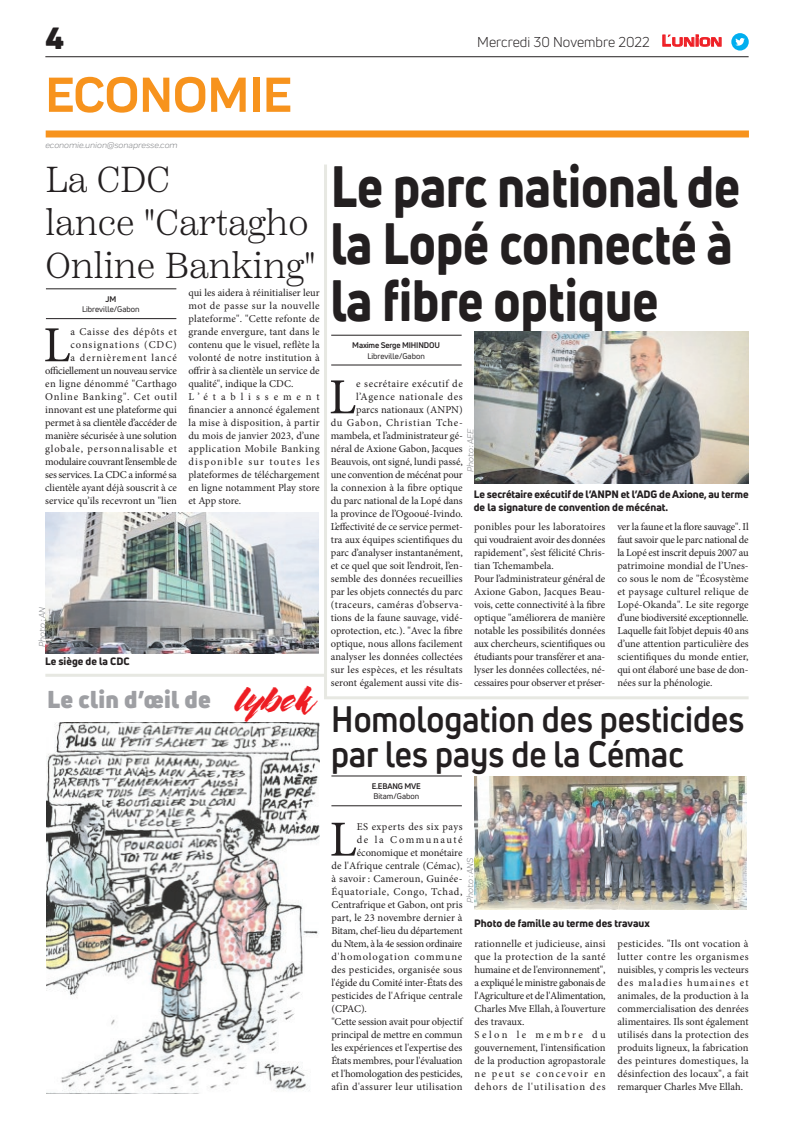
<style>
.page{position:relative;width:794px;height:1129px;background:#fff}
.page>*{position:absolute;margin:0;border:0;box-sizing:border-box;transform-origin:0 0}
.t1{font:800 57px/57px "Uni Neue";color:#231f20;scale:.86 1}
.t2{font:700 51px "Praktika";color:#f7931d}
.t3{font:50.5px "Minion Pro";color:#231f20}
.t4{font:700 36px/35px "Uni Neue";color:#231f20;scale:.91 1}
.t5{font:300 36px/43.2px "Scotch Text";color:#231f20}
.t6{font:900 30px "Uni Neue";color:#231f20}
.t7{font:900 23.9px "Uni Neue";letter-spacing:.01em;color:#9e9fa3}
.t8{font:14px "Uni Neue";color:#231f20}
.t9{font:10.5px/13px "Minion Pro";color:#231f20}
.t10{font:800 10.5px/12.6px "Uni Neue";color:#231f20}
.t11{font:10.5px "Minion Pro";letter-spacing:.025em;color:#231f20}
.t12{font:10.5px "Minion Pro";letter-spacing:-.025em;color:#231f20}
.t13{font:10.5px "Minion Pro";letter-spacing:.035em;color:#231f20}
.t14{font:10.5px "Minion Pro";letter-spacing:.06em;color:#231f20}
.t15{font:10.5px "Minion Pro";letter-spacing:.085em;color:#231f20}
.t16{font:10.5px "Minion Pro";letter-spacing:.04em;color:#231f20}
.t17{font:10.5px "Minion Pro";letter-spacing:.145em;color:#231f20}
.t18{font:italic 9px "Praktika";color:#818386}
.t19{font:8px "Uni Neue";color:#231f20}
.t20{font:700 8px "Uni Neue";letter-spacing:-.02em;color:#231f20}
.s1{font-family:"Eurostile";font-weight:600;font-size:14.9px;color:#ee1d23}
.s2{font-family:"Eurostile";font-weight:600;font-size:11.4px;color:#ee1d23}
.s3{font-family:"The Flower City";font-weight:400;font-size:37.7px;color:#ee1d23}
</style>
<div class="page">
<div style="left:46px;top:130px;width:703px;height:7px;background:#f7931d"></div>
<hr style="left:45px;top:56px;width:703px;height:1px;background:#231f20">
<svg style="left:662px;top:34px;width:60px;height:13px"></svg>
<div style="left:731px;top:33px;width:17px;height:18px;background:#00aeef;border-radius:50%"></div>
<svg style="left:735px;top:38px;width:10px;height:8px"></svg>
<hr style="left:45px;top:673px;width:280px;height:3px;background:#e7e8e2">
<img style="left:46px;top:722px;width:273px;height:370px">
<hr style="left:46px;top:318px;width:130px;height:1px;background:#231f20">
<hr style="left:46px;top:288px;width:130px;height:1px;background:#231f20">
<img style="left:46px;top:512px;width:273px;height:141px">
<hr style="left:324px;top:164px;width:3px;height:533px;background:#e7e8e2">
<hr style="left:331px;top:805px;width:131px;height:1px;background:#231f20">
<hr style="left:331px;top:775px;width:131px;height:1px;background:#231f20">
<img style="left:474px;top:776px;width:273px;height:133px">
<hr style="left:324px;top:696px;width:424px;height:3px;background:#e7e8e2">
<hr style="left:331px;top:364px;width:130px;height:1px;background:#231f20">
<hr style="left:331px;top:335px;width:130px;height:1px;background:#231f20">
<img style="left:474px;top:331px;width:275px;height:152px">
<h3 class="t6" style="left:45px;top:17px;width:20px">4</h3>
<h2 class="t2" style="left:45px;top:54px;width:248px">ECONOMIE</h2>
<h3 class="t8" style="left:477px;top:33px;width:246px">Mercredi 30 Novembre 2022 <span class="s1">L</span><span class="s2">UNION</span></h3>
<p class="t18" style="left:45px;top:139px;width:134px">economie.union@sonapresse.com</p>
<h3 class="t5" style="left:45px;top:158px;width:272px">La CDC<br>lance "Cartagho<br>Online Banking"</h3>
<p class="t20" style="left:105px;top:294px;width:12px">JM</p>
<p class="t19" style="left:82px;top:304px;width:59px">Libreville/Gabon</p>
<p class="t9" style="left:188px;top:286px;width:133px">qui les aidera à réinitialiser leur mot de passe sur la nouvelle plateforme". "Cette refonte de grande envergure, tant dans le contenu que le visuel, reflète la volonté de notre institution à offrir à sa clientèle un service de qualité", indique la CDC.<br>L’établissement financier a annoncé également la mise à disposition, à partir du mois de janvier 2023, d’une application Mobile Banking disponible sur toutes les plateformes de téléchargement en ligne notamment Play store et App store.</p>
<p class="t9" style="left:45px;top:325px;width:133px;text-align:right">a Caisse des dépôts et consignations (CDC)<br>a dernièrement lancé officiellement un nouveau service en ligne dénommé "Carthago<br>Online Banking". Cet outil innovant est une plateforme qui permet à sa clientèle d’accéder de manière sécurisée à une solution globale, personnalisable et modulaire couvrant l’ensemble de ses services. La CDC a informé sa clientèle ayant déjà souscrit à ce service qu’ils recevront un "lien</p>
<h3 class="t3" style="left:43px;top:311px;width:29px">L</h3>
<p class="t18" style="left:36px;top:646px;width:41px;rotate:-90deg">Photo : AN</p>
<p class="t10" style="left:45px;top:654px;width:86px">Le siège de la CDC</p>
<h3 class="t7" style="left:47px;top:682px;width:265px">Le clin d’œil de <span class="s3">lybek</span></h3>
<h1 class="t1" style="left:331px;top:157px;width:477px">Le parc national de la Lopé connecté à la fibre optique</h1>
<p class="t20" style="left:352px;top:340px;width:89px">Maxime Serge MIHINDOU</p>
<p class="t19" style="left:367px;top:351px;width:59px">Libreville/Gabon</p>
<p class="t9" style="left:331px;top:377px;width:134px;text-align:right">e secrétaire exécutif de l’Agence nationale des<br>parcs nationaux (ANPN)<br>du Gabon, Christian Tche&shy;mambela, et l’administrateur gé&shy;néral de Axione Gabon, Jacques<br>Beauvois, ont signé, lundi passé, une convention de mécénat pour la connexion à la fibre optique du parc national de la Lopé dans la province de l’Ogooué-Ivindo.<br>L’effectivité de ce service permet&shy;tra aux équipes scientifiques du parc d’analyser instantanément, et ce quel que soit l’endroit, l’en&shy;semble des données recueillies par les objets connectés du parc (traceurs, caméras d’observa&shy;tions de la faune sauvage, vidé&shy;oprotection, etc.). "Avec la fibre optique, nous allons facilement analyser les données collectées sur les espèces, et les résultats seront également aussi vite dis-</p>
<h3 class="t3" style="left:329px;top:363px;width:29px">L</h3>
<p class="t18" style="left:464px;top:472px;width:46px;rotate:-90deg">Photo : AEE</p>
<p class="t10" style="left:474px;top:488px;width:276px">Le secrétaire exécutif de l’ANPN et l’ADG de Axione, au terme de la signature de convention de mécénat.</p>
<p class="t9" style="left:474px;top:520px;width:133px">ponibles pour les laboratoires qui voudraient avoir des données rapidement", s’est félicité Chris&shy;tian Tchemambela.<br>Pour l’administrateur général de<br>Axione Gabon, Jacques Beau&shy;vois, cette connectivité à la fibre optique "améliorera de manière notable les possibilités données aux chercheurs, scientifiques ou étudiants pour transférer et ana&shy;lyser les données collectées, né&shy;cessaires pour observer et préser-</p>
<p class="t9" style="left:617px;top:520px;width:133px;text-align:justify">ver la faune et la flore sauvage". Il faut savoir que le parc national de la Lopé est inscrit depuis 2007 au patrimoine mondial de l’Unes&shy;co sous le nom de "Écosystème et paysage culturel relique de Lopé-Okanda". Le site regorge d’une biodiversité exceptionnelle.<br>Laquelle fait l’objet depuis 40 ans d’une attention particulière des scientifiques du monde entier, qui ont élaboré une base de don&shy;nées sur la phénologie.</p>
<h3 class="t4" style="left:331px;top:701px;width:455px">Homologation des pesticides par les pays de la Cémac</h3>
<p class="t20" style="left:372px;top:780px;width:51px">E.EBANG MVE</p>
<p class="t19" style="left:373px;top:791px;width:47px">Bitam/Gabon</p>
<h3 class="t3" style="left:329px;top:805px;width:29px">L</h3>
<p class="t16" style="left:357px;top:819px;width:107px">ES experts des six pays</p>
<p class="t17" style="left:357px;top:832px;width:107px">de la Communauté</p>
<p class="t9" style="left:357px;top:845px;width:107px">économique et monétaire</p>
<p class="t9" style="left:331px;top:858px;width:133px">de l'Afrique centrale (Cémac),</p>
<p class="t11" style="left:331px;top:871px;width:132px">à savoir: Cameroun, Guinée-</p>
<p class="t14" style="left:331px;top:884px;width:132px">Équatoriale, Congo, Tchad,</p>
<p class="t9" style="left:331px;top:897px;width:133px">Centrafrique et Gabon, ont pris</p>
<p class="t9" style="left:331px;top:910px;width:133px">part, le 23 novembre dernier à</p>
<p class="t9" style="left:331px;top:923px;width:133px">Bitam, chef-lieu du département</p>
<p class="t12" style="left:331px;top:936px;width:132px">du Ntem, à la 4e session ordinaire</p>
<p class="t15" style="left:331px;top:949px;width:132px">d'homologation commune</p>
<p class="t11" style="left:331px;top:962px;width:132px">des pesticides, organisée sous</p>
<p class="t9" style="left:331px;top:975px;width:133px">l'égide du Comité inter-États des</p>
<p class="t9" style="left:331px;top:988px;width:133px">pesticides de l'Afrique centrale</p>
<p class="t9" style="left:331px;top:1001px;width:37px">(CPAC).</p>
<p class="t9" style="left:331px;top:1014px;width:133px">"Cette session avait pour objectif</p>
<p class="t9" style="left:331px;top:1027px;width:133px">principal de mettre en commun</p>
<p class="t9" style="left:331px;top:1040px;width:132px">les expériences et l'expertise des</p>
<p class="t9" style="left:331px;top:1053px;width:132px">États membres, pour l'évaluation</p>
<p class="t9" style="left:331px;top:1066px;width:133px">et l'homologation des pesticides,</p>
<p class="t13" style="left:331px;top:1079px;width:133px">afin d'assurer leur utilisation</p>
<p class="t18" style="left:464px;top:902px;width:46px;rotate:-90deg">Photo : ANS</p>
<p class="t10" style="left:474px;top:916px;width:177px">Photo de famille au terme des travaux</p>
<p class="t9" style="left:474px;top:936px;width:133px">rationnelle et judicieuse, ainsi que la protection de la santé humaine et de l'environnement", a expliqué le ministre gabonais de l'Agriculture et de l'Alimentation,<br>Charles Mve Ellah, à l’ouverture des travaux.<br>Selon le membre du gouvernement, l'intensification de la production agropastorale ne peut se concevoir en dehors de l'utilisation des</p>
<p class="t9" style="left:617px;top:936px;width:133px;text-align:justify">pesticides. "Ils ont vocation à lutter contre les organismes nuisibles, y compris les vecteurs des maladies humaines et animales, de la production à la commercialisation des denrées alimentaires. Ils sont également utilisés dans la protection des produits ligneux, la fabrication des peintures domestiques, la désinfection des locaux", a fait remarquer Charles Mve Ellah.</p>
</div>
